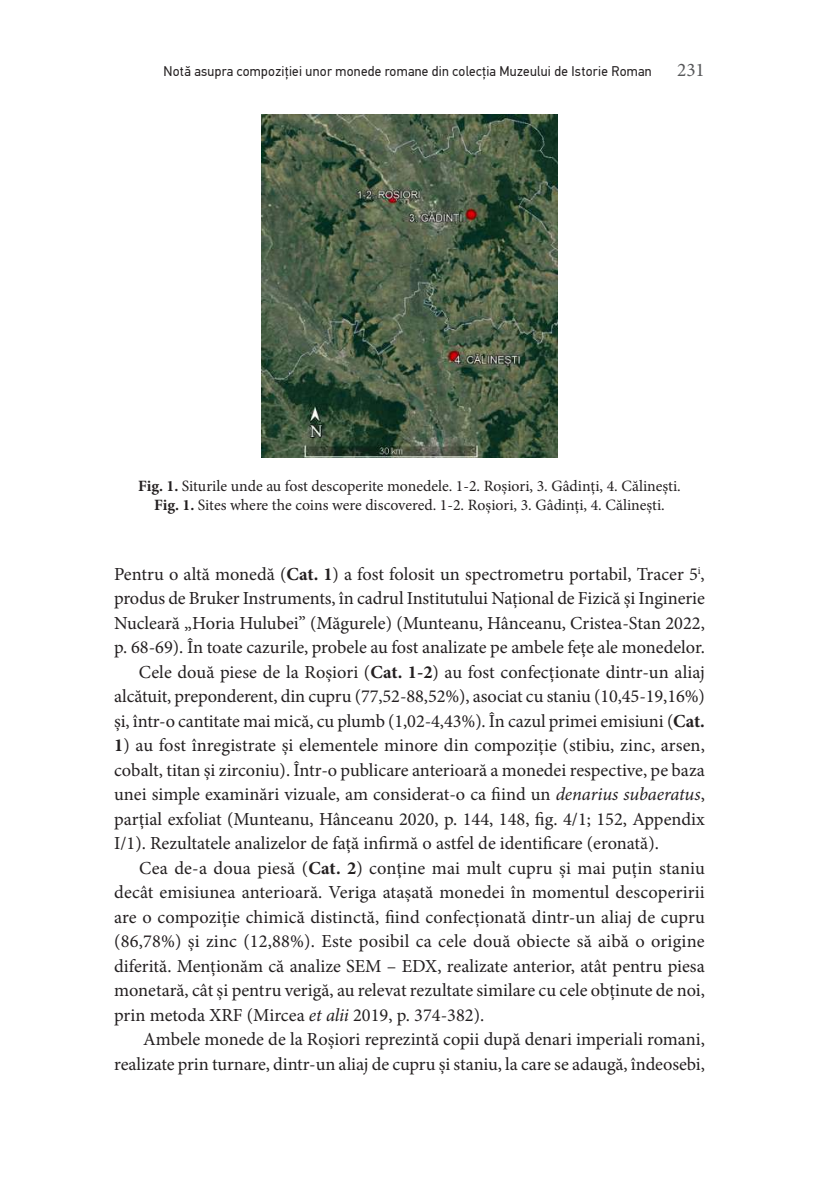
<style>
.page{position:relative;width:819px;height:1191px;background:#fff}
.page>*{position:absolute;margin:0;border:0;box-sizing:border-box;transform-origin:0 0}
.t1{font:19.25px "Minion Pro";color:#57585a}
.t2{font:18.38px/24.5px "Minion Pro";letter-spacing:-.005em;color:#231f20;text-align:right}
.t3{font:15.75px/18.9px "Minion Pro";color:#231f20;text-align:center}
.t4{font:14px "PF Din Text Pro";letter-spacing:.02em;color:#231f20;scale:.96 1}
.s1{font-weight:700}
.s2{font-style:italic}
</style>
<div class="page">
<img style="left:262px;top:114px;width:295px;height:343px">
<p class="t4" style="left:163px;top:63px;width:510px">Notă asupra compoziţiei unor monede romane din colecţia Muzeului de Istorie Roman</p>
<p class="t1" style="left:677px;top:57px;width:29px">231</p>
<p class="t3" style="left:138px;top:476px;width:544px"><span class="s1">Fig. 1.</span> Siturile unde au fost descoperite monedele. 1-2. Roșiori, 3. Gâdinți, 4. Călinești.<br><span class="s1">Fig. 1.</span> Sites where the coins were discovered. 1-2. Roșiori, 3. Gâdinți, 4. Călinești.</p>
<p class="t2" style="left:114px;top:562px;width:592px">Pentru o altă monedă (<span class="s1">Cat. 1</span>) a fost folosit un spectrometru portabil, Tracer 5<sup>i</sup>, produs de Bruker Instruments, în cadrul Institutului Național de Fizică și Inginerie Nucleară „Horia Hulubei” (Măgurele) (Munteanu, Hânceanu, Cristea-Stan 2022, p. 68-69). În toate cazurile, probele au fost analizate pe ambele fețe ale monedelor.<br>Cele două piese de la Roșiori (<span class="s1">Cat. 1-2</span>) au fost confecționate dintr-un aliaj alcătuit, preponderent, din cupru (77,52-88,52%), asociat cu staniu (10,45-19,16%) și, într-o cantitate mai mică, cu plumb (1,02-4,43%). În cazul primei emisiuni (<span class="s1">Cat.</span></p>
<p class="t2" style="left:114px;top:733px;width:592px;text-align:justify"><span class="s1">1</span>) au fost înregistrate și elementele minore din compoziție (stibiu, zinc, arsen, cobalt, titan și zirconiu). Într-o publicare anterioară a monedei respective, pe baza unei simple examinări vizuale, am considerat-o ca fiind un <span class="s2">denarius subaeratus</span>, parțial exfoliat (Munteanu, Hânceanu 2020, p. 144, 148, fig. 4/1; 152, Appendix I/1). Rezultatele analizelor de față infirmă o astfel de identificare (eronată).</p>
<p class="t2" style="left:114px;top:855px;width:592px;text-align:justify;text-indent:25px">Cea de-a doua piesă (<span class="s1">Cat. 2</span>) conține mai mult cupru și mai puțin staniu decât emisiunea anterioară. Veriga atașată monedei în momentul descoperirii are o compoziție chimică distinctă, fiind confecționată dintr-un aliaj de cupru (86,78%) și zinc (12,88%). Este posibil ca cele două obiecte să aibă o origine diferită. Menționăm că analize SEM – EDX, realizate anterior, atât pentru piesa monetară, cât și pentru verigă, au relevat rezultate similare cu cele obținute de noi, prin metoda XRF (Mircea <span class="s2">et alii</span> 2019, p. 374-382).</p>
<p class="t2" style="left:114px;top:1027px;width:592px">Ambele monede de la Roșiori reprezintă copii după denari imperiali romani, realizate prin turnare, dintr-un aliaj de cupru și staniu, la care se adaugă, îndeosebi,</p>
</div>
